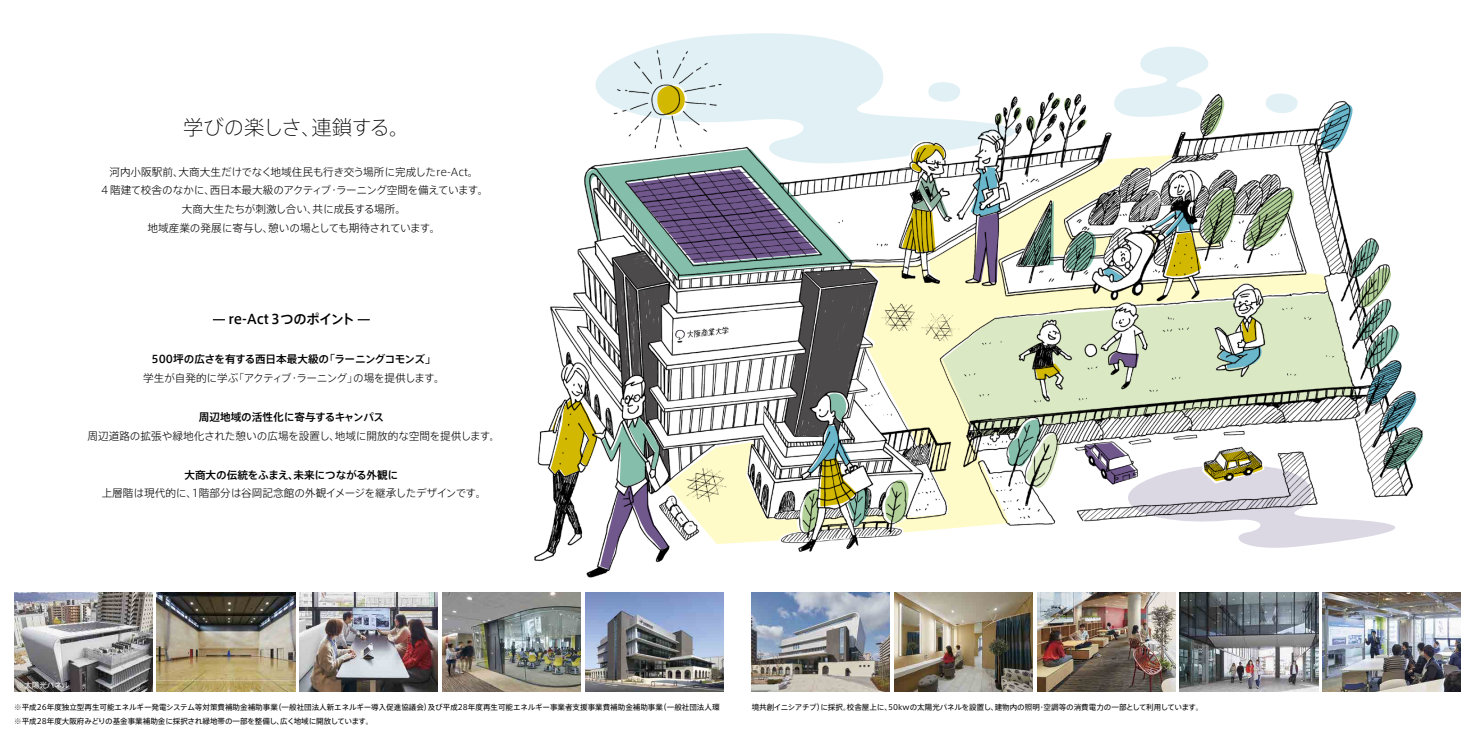
<style>
.page{position:relative;width:1475px;height:745px;background:#fff}
.page>*{position:absolute;margin:0;border:0;box-sizing:border-box;transform-origin:0 0}
.t1{font:200 20.38px "Axis Std";letter-spacing:-.025em;color:#000}
.t2{font:500 13.25px "Axis Std";letter-spacing:-.015em;color:#000}
.t3{font:300 10.62px/18.6px "Axis Std";letter-spacing:-.01em;color:#000;text-align:center}
.t4{font:500 10.62px "Axis Std";letter-spacing:-.01em;color:#000}
.t5{font:7.5px "Axis Std";color:#000}
.t6{font:7.5px "Axis Std";color:#fff}
</style>
<div class="page">
<img style="left:442px;top:592px;width:138px;height:99px">
<img style="left:1179px;top:592px;width:138px;height:99px">
<img style="left:299px;top:592px;width:139px;height:99px">
<img style="left:1037px;top:592px;width:138px;height:99px">
<img style="left:585px;top:592px;width:138px;height:99px">
<img style="left:1322px;top:592px;width:138px;height:99px">
<img style="left:157px;top:592px;width:138px;height:99px">
<img style="left:894px;top:592px;width:138px;height:99px">
<img style="left:14px;top:592px;width:138px;height:99px">
<img style="left:751px;top:592px;width:138px;height:99px">
<svg style="left:213px;top:319px;width:12px;height:1px"></svg>
<svg style="left:357px;top:319px;width:13px;height:1px"></svg>
<svg style="left:668px;top:33px;width:177px;height:10px;fill:#e1f0f5"></svg>
<img style="left:534px;top:43px;width:889px;height:535px">
<h1 class="t1" style="left:183px;top:113px;width:228px">学びの楽しさ、連鎖する。</h1>
<p class="t3" style="left:99px;top:161px;width:390px">河内小阪駅前、大商大生だけでなく地域住民も行き交う場所に完成したre-Act。<br>４階建て校舎のなかに、西日本最大級のアクティブ・ラーニング空間を備えています。大商大生たちが刺激し合い、共に成長する場所。<br>地域産業の発展に寄与し、憩いの場としても期待されています。</p>
<p class="t2" style="left:228px;top:308px;width:128px">re-Act３つのポイント</p>
<p class="t4" style="left:152px;top:351px;width:285px">500坪の広さを有する西日本最大級の「ラーニングコモンズ」</p>
<p class="t3" style="left:143px;top:367px;width:303px">学生が自発的に学ぶ「アクティブ・ラーニング」の場を提供します。</p>
<p class="t4" style="left:199px;top:408px;width:187px">周辺地域の活性化に寄与するキャンパス</p>
<p class="t3" style="left:87px;top:425px;width:414px">周辺道路の拡張や緑地化された憩いの広場を設置し、地域に開放的な空間を提供します。</p>
<p class="t4" style="left:184px;top:466px;width:215px">大商大の伝統をふまえ、未来につながる外観に</p>
<p class="t3" style="left:102px;top:483px;width:386px">上層階は現代的に、1階部分は谷岡記念館の外観イメージを継承したデザインです。</p>
<p class="t6" style="left:17px;top:679px;width:54px">※太陽光パネル</p>
<p class="t5" style="left:14px;top:701px;width:706px">※平成26年度独立型再生可能エネルギー発電システム等対策費補助金補助事業（一般社団法人新エネルギー導入促進協議会）及び平成28年度再生可能エネルギー事業者支援事業費補助金補助事業（一般社団法人環</p>
<p class="t5" style="left:751px;top:701px;width:453px">境共創イニシアチブ）に採択。校舎屋上に、50kwの太陽光パネルを設置し、建物内の照明・空調等の消費電力の一部として利用しています。</p>
<p class="t5" style="left:14px;top:715px;width:360px">※平成28年度大阪府みどりの基金事業補助金に採択され緑地帯の一部を整備し、広く地域に開放しています。</p>
</div>
